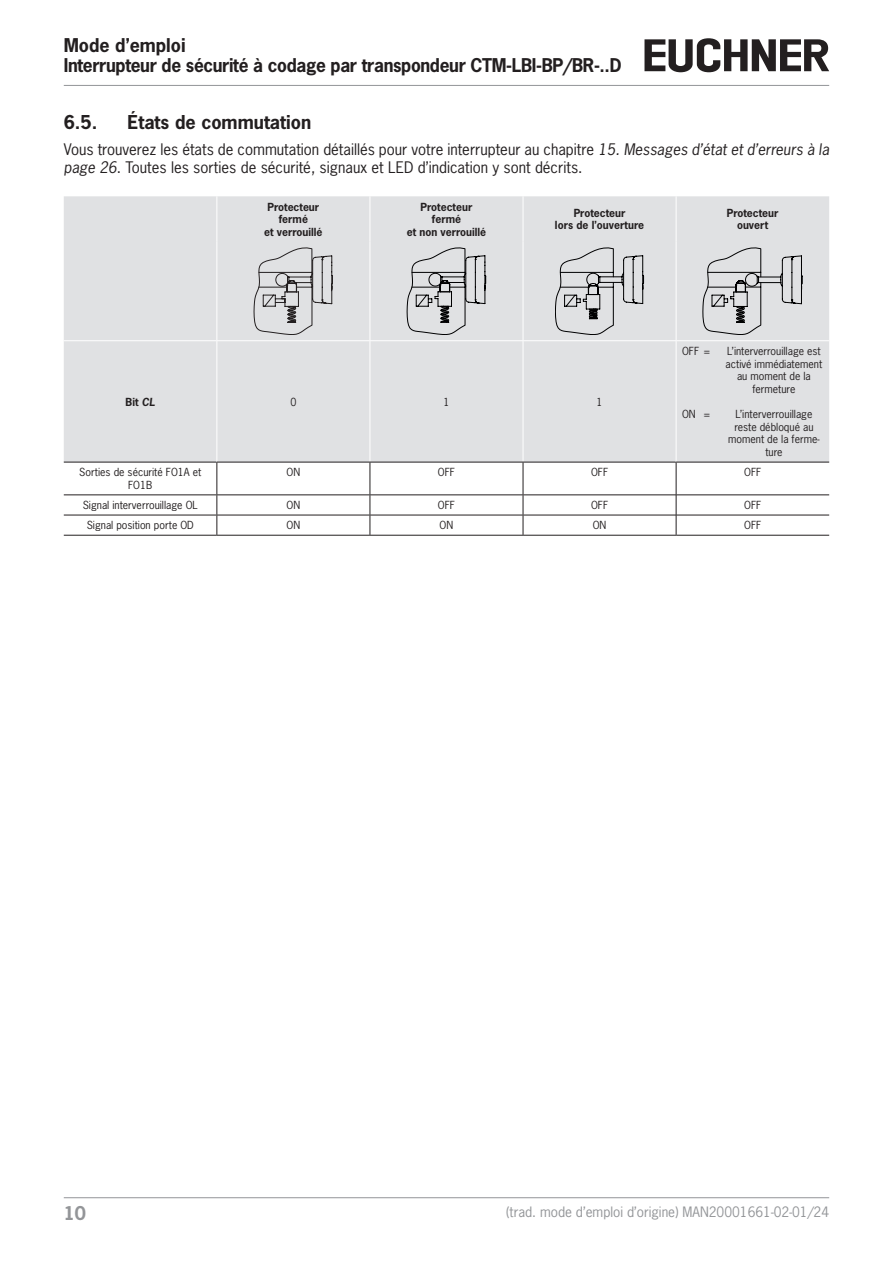
<style>
.page{position:relative;width:893px;height:1263px;background:#fff}
.page>*{position:absolute;margin:0;border:0;box-sizing:border-box;transform-origin:0 0}
.t1{font:700 18px "News Gothic Std";color:#231f20}
.t2{font:700 17.85px/20.2px "News Gothic Std";letter-spacing:-.02em;color:#231f20}
.t3{font:700 17.85px "News Gothic Std";color:#939598}
.paragraph_last{font:15px/18px "News Gothic Std";color:#231f20}
.t4{font:13.5px "News Gothic Std";color:#939598}
.tablebodycentred{font:10.5px/12.6px "News Gothic Std";color:#231f20;text-align:center}
.tableheadcentered{font:700 10.5px "News Gothic Std";color:#231f20}
.s1{font-style:italic}
</style>
<div class="page">
<hr style="left:64px;top:85px;width:765px;height:1px;background:#939598">
<hr style="left:64px;top:1197px;width:765px;height:1px;background:#939598">
<svg style="left:644px;top:38px;width:185px;height:34px"></svg>
<div style="left:64px;top:196px;width:765px;height:266px;background:#e0e1e3"></div>
<hr style="left:64px;top:340px;width:153px;height:1px;background:#fff">
<hr style="left:216px;top:462px;width:1px;height:32px;background:#231f20">
<hr style="left:370px;top:462px;width:1px;height:32px;background:#231f20">
<hr style="left:523px;top:462px;width:1px;height:32px;background:#231f20">
<hr style="left:64px;top:494px;width:153px;height:1px;background:#231f20">
<hr style="left:217px;top:494px;width:153px;height:1px;background:#231f20">
<hr style="left:370px;top:494px;width:153px;height:1px;background:#231f20">
<hr style="left:523px;top:494px;width:153px;height:1px;background:#231f20">
<hr style="left:676px;top:494px;width:153px;height:1px;background:#231f20">
<hr style="left:64px;top:515px;width:153px;height:1px;background:#231f20">
<hr style="left:217px;top:515px;width:153px;height:1px;background:#231f20">
<svg style="left:216px;top:495px;width:1px;height:40px"></svg>
<hr style="left:370px;top:515px;width:153px;height:1px;background:#231f20">
<svg style="left:370px;top:495px;width:1px;height:40px"></svg>
<hr style="left:523px;top:515px;width:153px;height:1px;background:#231f20">
<svg style="left:523px;top:495px;width:1px;height:40px"></svg>
<hr style="left:676px;top:515px;width:153px;height:1px;background:#231f20">
<hr style="left:64px;top:535px;width:153px;height:1px;background:#231f20">
<hr style="left:217px;top:535px;width:153px;height:1px;background:#231f20">
<hr style="left:370px;top:535px;width:153px;height:1px;background:#231f20">
<hr style="left:523px;top:535px;width:153px;height:1px;background:#231f20">
<hr style="left:676px;top:535px;width:153px;height:1px;background:#231f20">
<hr style="left:370px;top:196px;width:1px;height:46px;background:#fff">
<hr style="left:676px;top:462px;width:1px;height:33px;background:#231f20">
<svg style="left:676px;top:495px;width:1px;height:40px"></svg>
<hr style="left:523px;top:196px;width:1px;height:46px;background:#fff">
<hr style="left:370px;top:242px;width:1px;height:98px;background:#fff">
<hr style="left:523px;top:242px;width:1px;height:98px;background:#fff">
<hr style="left:370px;top:341px;width:1px;height:121px;background:#fff">
<hr style="left:523px;top:341px;width:1px;height:121px;background:#fff">
<hr style="left:216px;top:196px;width:1px;height:46px;background:#fff">
<hr style="left:216px;top:242px;width:1px;height:98px;background:#fff">
<hr style="left:676px;top:196px;width:1px;height:46px;background:#fff">
<hr style="left:676px;top:242px;width:1px;height:98px;background:#fff">
<hr style="left:64px;top:462px;width:153px;height:1px;background:#231f20">
<hr style="left:216px;top:341px;width:1px;height:121px;background:#fff">
<hr style="left:217px;top:462px;width:153px;height:1px;background:#231f20">
<hr style="left:370px;top:462px;width:153px;height:1px;background:#231f20">
<hr style="left:523px;top:462px;width:153px;height:1px;background:#231f20">
<hr style="left:676px;top:341px;width:1px;height:121px;background:#fff">
<hr style="left:676px;top:462px;width:153px;height:1px;background:#231f20">
<hr style="left:217px;top:340px;width:153px;height:1px;background:#fff">
<hr style="left:370px;top:340px;width:153px;height:1px;background:#fff">
<hr style="left:523px;top:340px;width:153px;height:1px;background:#fff">
<hr style="left:676px;top:340px;width:153px;height:1px;background:#fff">
<svg style="left:254px;top:248px;width:79px;height:87px;background:#c6c6c8"></svg>
<svg style="left:407px;top:248px;width:79px;height:87px;background:#c1c2c4"></svg>
<svg style="left:555px;top:248px;width:89px;height:87px;background:#c5c6c8"></svg>
<svg style="left:703px;top:248px;width:100px;height:87px;background:#c7c8ca"></svg>
<h2 class="t2" style="left:64px;top:34px;width:559px">Mode d’emploi<br>Interrupteur de sécurité à codage par transpondeur CTM-LBI-BP/BR-..D</h2>
<p class="t1" style="left:64px;top:110px;width:35px">6.5.</p>
<p class="t1" style="left:128px;top:110px;width:185px">États de commutation</p>
<p class="paragraph_last" style="left:64px;top:141px;width:767px">Vous trouverez les états de commutation détaillés pour votre interrupteur au chapitre <span class="s1">15. Messages d’état et d’erreurs à la page 26</span>. Toutes les sorties de sécurité, signaux et LED d’indication y sont décrits.</p>
<p class="tableheadcentered" style="left:268px;top:200px;width:53px">Protecteur</p>
<p class="tableheadcentered" style="left:279px;top:212px;width:31px">fermé</p>
<p class="tableheadcentered" style="left:264px;top:225px;width:60px">et verrouillé</p>
<p class="tableheadcentered" style="left:421px;top:200px;width:53px">Protecteur</p>
<p class="tableheadcentered" style="left:432px;top:212px;width:31px">fermé</p>
<p class="tableheadcentered" style="left:407px;top:225px;width:81px">et non verrouillé</p>
<p class="tableheadcentered" style="left:574px;top:206px;width:53px">Protecteur</p>
<p class="tableheadcentered" style="left:555px;top:218px;width:91px">lors de l’ouverture</p>
<p class="tableheadcentered" style="left:727px;top:206px;width:53px">Protecteur</p>
<p class="tableheadcentered" style="left:737px;top:218px;width:33px">ouvert</p>
<p class="tableheadcentered" style="left:126px;top:395px;width:31px">Bit <span class="s1">CL</span></p>
<p class="tablebodycentred" style="left:290px;top:395px;width:8px">0</p>
<p class="tablebodycentred" style="left:443px;top:395px;width:8px">1</p>
<p class="tablebodycentred" style="left:597px;top:395px;width:8px">1</p>
<p class="tablebodycentred" style="left:682px;top:345px;width:30px">OFF =</p>
<p class="tablebodycentred" style="left:726px;top:345px;width:98px">L’interverrouillage est activé immédiatement au moment de la fermeture</p>
<p class="tablebodycentred" style="left:682px;top:408px;width:30px">ON =</p>
<p class="tablebodycentred" style="left:728px;top:408px;width:93px">L’interverrouillage reste débloqué au moment de la ferme&shy;ture</p>
<p class="tablebodycentred" style="left:79px;top:466px;width:124px">Sorties de sécurité FO1A et<br>FO1B</p>
<p class="tablebodycentred" style="left:287px;top:466px;width:15px">ON</p>
<p class="tablebodycentred" style="left:438px;top:466px;width:19px">OFF</p>
<p class="tablebodycentred" style="left:591px;top:466px;width:19px">OFF</p>
<p class="tablebodycentred" style="left:744px;top:466px;width:19px">OFF</p>
<p class="tablebodycentred" style="left:83px;top:499px;width:117px">Signal interverrouillage OL</p>
<p class="tablebodycentred" style="left:287px;top:499px;width:15px">ON</p>
<p class="tablebodycentred" style="left:438px;top:499px;width:19px">OFF</p>
<p class="tablebodycentred" style="left:591px;top:499px;width:19px">OFF</p>
<p class="tablebodycentred" style="left:744px;top:499px;width:19px">OFF</p>
<p class="tablebodycentred" style="left:87px;top:519px;width:109px">Signal position porte OD</p>
<p class="tablebodycentred" style="left:287px;top:519px;width:15px">ON</p>
<p class="tablebodycentred" style="left:440px;top:519px;width:15px">ON</p>
<p class="tablebodycentred" style="left:593px;top:519px;width:15px">ON</p>
<p class="tablebodycentred" style="left:744px;top:519px;width:19px">OFF</p>
<h2 class="t3" style="left:64px;top:1201px;width:24px">10</h2>
<p class="t4" style="left:506px;top:1203px;width:325px">(trad. mode d’emploi d’origine) MAN20001661-02-01/24</p>
</div>
